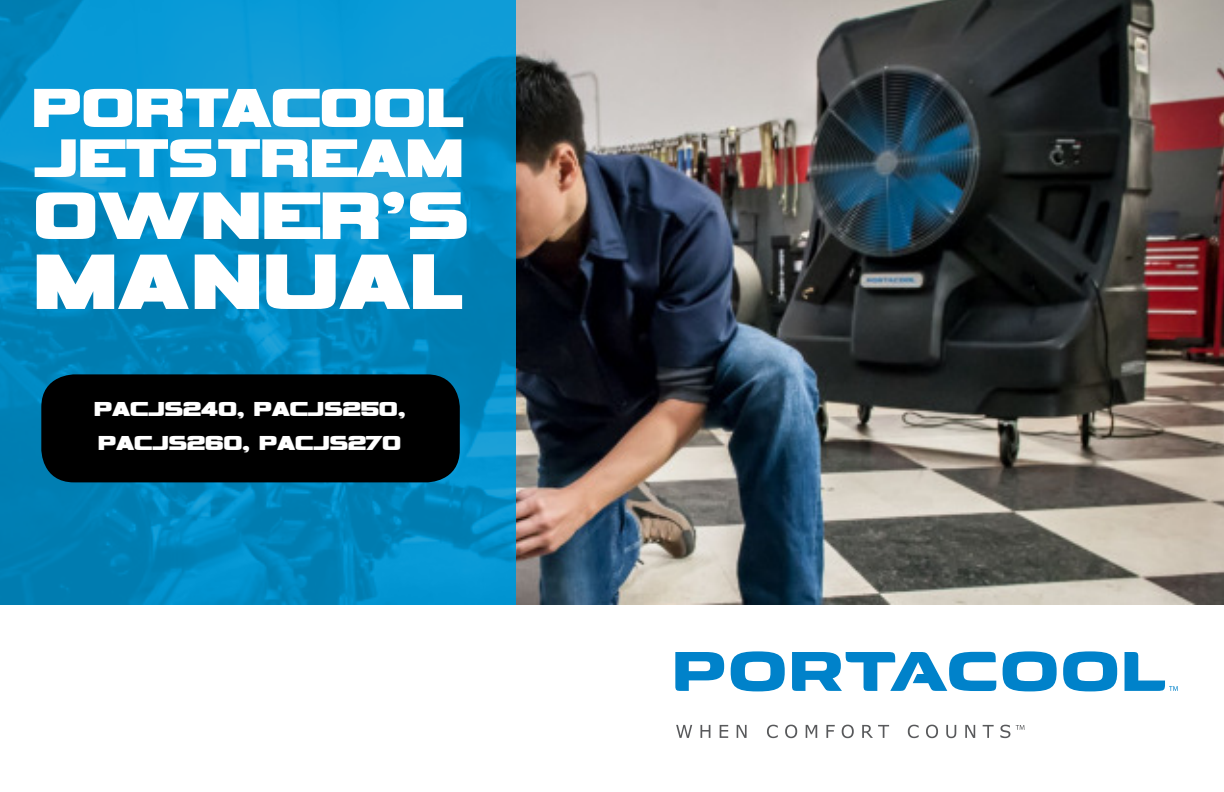
<style>
.page{position:relative;width:1224px;height:792px;background:#fff}
.page>*{position:absolute;margin:0;border:0;box-sizing:border-box;transform-origin:0 0}
.t1{font:110px "Vipnagorgialla";color:#fff}
.t2{font:94px "Vipnagorgialla";color:#fff}
.t3{font:77px "Vipnagorgialla";color:#fff}
.t4{font:76px "Vipnagorgialla";color:#fff}
.t5{font:28.2px/34px "Vipnagorgialla";color:#fff}
</style>
<div class="page">
<img style="left:516px;top:0;width:708px;height:605px">
<svg style="left:0;top:0;width:516px;height:605px;background:#058dc6"></svg>
<svg style="left:675px;top:652px;width:49px;height:39px"></svg>
<svg style="left:731px;top:651px;width:54px;height:40px"></svg>
<svg style="left:792px;top:652px;width:204px;height:39px"></svg>
<svg style="left:1003px;top:651px;width:54px;height:40px"></svg>
<svg style="left:1063px;top:651px;width:54px;height:40px"></svg>
<svg style="left:1125px;top:652px;width:53px;height:39px"></svg>
<svg style="left:676px;top:725px;width:16px;height:13px"></svg>
<svg style="left:701px;top:725px;width:9px;height:13px"></svg>
<svg style="left:720px;top:725px;width:8px;height:13px"></svg>
<svg style="left:737px;top:725px;width:10px;height:13px"></svg>
<svg style="left:767px;top:725px;width:11px;height:13px"></svg>
<svg style="left:785px;top:725px;width:12px;height:13px"></svg>
<svg style="left:806px;top:725px;width:11px;height:13px"></svg>
<svg style="left:826px;top:725px;width:9px;height:13px"></svg>
<svg style="left:842px;top:725px;width:12px;height:13px"></svg>
<svg style="left:862px;top:725px;width:27px;height:13px"></svg>
<svg style="left:908px;top:725px;width:11px;height:13px"></svg>
<svg style="left:926px;top:725px;width:12px;height:13px"></svg>
<svg style="left:946px;top:725px;width:10px;height:13px"></svg>
<svg style="left:965px;top:725px;width:10px;height:13px"></svg>
<svg style="left:983px;top:725px;width:11px;height:13px"></svg>
<svg style="left:1000px;top:725px;width:10px;height:13px"></svg>
<svg style="left:1016px;top:725px;width:9px;height:5px"></svg>
<div style="left:41px;top:374px;width:419px;height:108px;background:#000;border-radius:33px"></div>
<h3 class="t3" style="left:33px;top:75px;width:431px">PORTACOOL</h3>
<h3 class="t4" style="left:33px;top:126px;width:432px">JETSTREAM</h3>
<h2 class="t2" style="left:33px;top:176px;width:437px">OWNER’S</h2>
<h1 class="t1" style="left:33px;top:235px;width:430px">MANUAL</h1>
<p class="t5" style="left:95px;top:391px;width:312px">PACJS240, PACJS250,<br>PACJS260, PACJS270</p>
</div>
